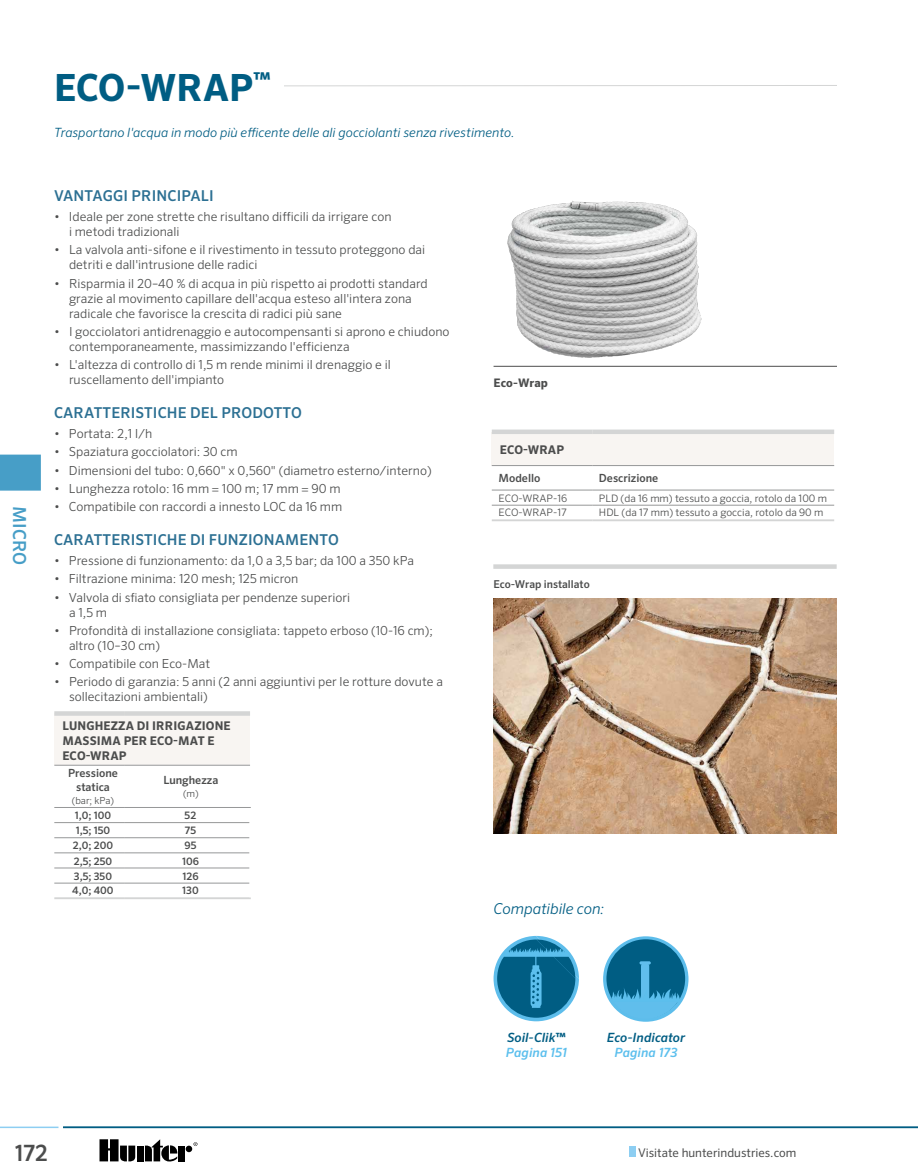
<style>
.page{position:relative;width:918px;height:1175px;background:#fff}
.page>*{position:absolute;margin:0;border:0;box-sizing:border-box;transform-origin:0 0}
.t1{font:700 37.5px "Sero Pro";letter-spacing:-.005em;color:#005d83}
.t2{font:500 22.5px "Sero Pro";color:#4c4d4d}
.t3{font:500 18px "Sero Pro";letter-spacing:.01em;color:#479ec7}
.t4{font:500 15px "Sero Pro";letter-spacing:.01em;color:#2c7093}
.t5{font:italic 300 15px "Sero Pro";color:#005d83}
.t6{font:italic 300 12.75px "Sero Pro";letter-spacing:.005em;color:#005d83}
.t7{font:italic 500 12.75px/15.3px "Sero Pro";letter-spacing:.005em;color:#005d83}
.t8{font:italic 500 12.75px "Sero Pro";letter-spacing:.005em;color:#5cbfed}
.t9{font:300 12.45px/15px "Sero Pro";color:#4c4d4d}
.t10{font:700 12px/15px "Sero Pro";letter-spacing:.01em;color:#4c4d4d}
.t11{font:12px "Sero Pro";color:#4c4d4d}
.t12{font:700 11.7px "Sero Pro";letter-spacing:.01em;color:#4c4d4d}
.t13{font:500 11.25px/13.5px "Sero Pro";color:#4c4d4d;text-align:center}
.t14{font:500 10.8px "Sero Pro";color:#4c4d4d}
.t15{font:300 10.35px "Sero Pro";color:#4c4d4d}
.t16{font:500 10.35px "Sero Pro";color:#4c4d4d}
.t17{font:300 9.75px "Sero Pro";color:#4c4d4d}
.s1{font-weight:700;font-style:normal}
.s2{color:#5cbfed}
</style>
<div class="page">
<div style="left:629px;top:1146px;width:6px;height:10px;background:#8dcef2"></div>
<hr style="left:63px;top:1126px;width:855px;height:2px;background:#005d83">
<hr style="left:0;top:1126px;width:58px;height:2px;background:#8dcef2">
<svg style="left:194px;top:1142px;width:3px;height:4px"></svg>
<div style="left:137px;top:1145px;width:7px;height:16px;background:#000"></div>
<div style="left:186px;top:1145px;width:6px;height:7px;background:#000;border-radius:50%"></div>
<div style="left:178px;top:1145px;width:7px;height:16px;background:#000"></div>
<svg style="left:145px;top:1139px;width:32px;height:22px"></svg>
<svg style="left:100px;top:1139px;width:35px;height:22px"></svg>
<svg style="left:284px;top:85px;width:553px;height:2px"></svg>
<div style="left:0;top:454px;width:41px;height:36px;background:#479ec7"></div>
<svg style="left:603px;top:936px;width:85px;height:85px"></svg>
<div style="left:606px;top:939px;width:79px;height:79px;background:#005d83;border-radius:50%"></div>
<div style="left:641px;top:962px;width:8px;height:44px;background:#60beec;border-radius:4px"></div>
<svg style="left:639px;top:961px;width:12px;height:3px"></svg>
<svg style="left:611px;top:987px;width:69px;height:31px"></svg>
<svg style="left:494px;top:936px;width:85px;height:85px"></svg>
<hr style="left:494px;top:366px;width:343px;height:1px;background:#4c4d4d">
<img style="left:504px;top:201px;width:212px;height:166px">
<img style="left:493px;top:598px;width:344px;height:236px">
<div style="left:493px;top:564px;width:344px;height:5px;background:#d4d5d5"></div>
<div style="left:492px;top:432px;width:342px;height:33px;background:#f8f5f2"></div>
<svg style="left:492px;top:489px;width:342px;height:1px"></svg>
<hr style="left:492px;top:490px;width:100px;height:1px;background:#969798">
<hr style="left:492px;top:505px;width:100px;height:1px;background:#969798">
<hr style="left:592px;top:505px;width:242px;height:1px;background:#969798">
<div style="left:492px;top:429px;width:100px;height:5px;background:#d4d5d5"></div>
<div style="left:592px;top:429px;width:242px;height:5px;background:#d4d5d5"></div>
<hr style="left:492px;top:465px;width:100px;height:1px;background:#969798">
<hr style="left:492px;top:519px;width:100px;height:2px;background:#d4d5d5">
<hr style="left:592px;top:519px;width:242px;height:2px;background:#d4d5d5">
<hr style="left:592px;top:465px;width:242px;height:1px;background:#969798">
<hr style="left:592px;top:490px;width:242px;height:1px;background:#969798">
<div style="left:54px;top:713px;width:196px;height:52px;background:#f8f5f2"></div>
<hr style="left:54px;top:897px;width:71px;height:2px;background:#d4d5d5">
<hr style="left:125px;top:897px;width:126px;height:2px;background:#d4d5d5">
<hr style="left:54px;top:711px;width:71px;height:4px;background:#d4d5d5">
<hr style="left:125px;top:711px;width:125px;height:4px;background:#d4d5d5">
<svg style="left:54px;top:822px;width:196px;height:62px"></svg>
<hr style="left:54px;top:765px;width:71px;height:1px;background:#969798">
<hr style="left:125px;top:765px;width:125px;height:1px;background:#969798">
<hr style="left:54px;top:807px;width:71px;height:1px;background:#969798">
<hr style="left:125px;top:807px;width:126px;height:1px;background:#969798">
<hr style="left:54px;top:822px;width:71px;height:1px;background:#969798">
<hr style="left:125px;top:822px;width:124px;height:1px;background:#969798">
<hr style="left:54px;top:837px;width:71px;height:1px;background:#969798">
<hr style="left:125px;top:837px;width:124px;height:1px;background:#969798">
<hr style="left:54px;top:852px;width:71px;height:1px;background:#969798">
<hr style="left:125px;top:852px;width:124px;height:1px;background:#969798">
<hr style="left:54px;top:867px;width:71px;height:1px;background:#969798">
<hr style="left:125px;top:867px;width:124px;height:1px;background:#969798">
<hr style="left:54px;top:882px;width:71px;height:1px;background:#969798">
<hr style="left:125px;top:882px;width:124px;height:1px;background:#969798">
<h1 class="t1" style="left:54px;top:64px;width:218px">ECO-WRAP<sup>™</sup></h1>
<h3 class="t3" style="left:30px;top:505px;width:61px;rotate:90deg">MICRO</h3>
<p class="t6" style="left:54px;top:125px;width:462px">Trasportano l'acqua in modo più efficente delle ali gocciolanti senza rivestimento.</p>
<p class="t4" style="left:54px;top:186px;width:161px">VANTAGGI PRINCIPALI</p>
<p class="t9" style="left:69px;top:209px;width:324px;text-indent:-15px">• Ideale per zone strette che risultano difficili da irrigare con i metodi tradizionali</p>
<p class="t9" style="left:69px;top:242px;width:358px;text-indent:-15px">• La valvola anti-sifone e il rivestimento in tessuto proteggono dai detriti e dall'intrusione delle radici</p>
<p class="t9" style="left:69px;top:276px;width:360px;text-indent:-15px">• Risparmia il 20–40 % di acqua in più rispetto ai prodotti standard grazie al movimento capillare dell'acqua esteso all'intera zona radicale che favorisce la crescita di radici più sane</p>
<p class="t9" style="left:69px;top:324px;width:382px;text-indent:-15px">• I gocciolatori antidrenaggio e autocompensanti si aprono e chiudono contemporaneamente, massimizzando l'efficienza</p>
<p class="t9" style="left:69px;top:357px;width:323px;text-indent:-15px">• L'altezza di controllo di 1,5 m rende minimi il drenaggio e il ruscellamento dell'impianto</p>
<p class="t4" style="left:54px;top:403px;width:249px">CARATTERISTICHE DEL PRODOTTO</p>
<p class="t9" style="left:54px;top:426px;width:100px">• Portata: 2,1 l/h</p>
<p class="t9" style="left:54px;top:444px;width:185px">• Spaziatura gocciolatori: 30 cm</p>
<p class="t9" style="left:54px;top:462px;width:379px">• Dimensioni del tubo: 0,660" x 0,560" (diametro esterno/interno)</p>
<p class="t9" style="left:54px;top:481px;width:288px">• Lunghezza rotolo: 16 mm = 100 m; 17 mm = 90 m</p>
<p class="t9" style="left:54px;top:499px;width:290px">• Compatibile con raccordi a innesto LOC da 16 mm</p>
<p class="t4" style="left:54px;top:530px;width:286px">CARATTERISTICHE DI FUNZIONAMENTO</p>
<p class="t9" style="left:54px;top:553px;width:362px">• Pressione di funzionamento: da 1,0 a 3,5 bar; da 100 a 350 kPa</p>
<p class="t9" style="left:54px;top:571px;width:246px">• Filtrazione minima: 120 mesh; 125 micron</p>
<p class="t9" style="left:69px;top:589px;width:283px;text-indent:-15px">• Valvola di sfiato consigliata per pendenze superiori a 1,5 m</p>
<p class="t9" style="left:69px;top:623px;width:365px;text-indent:-15px">• Profondità di installazione consigliata: tappeto erboso (10-16 cm); altro (10–30 cm)</p>
<p class="t9" style="left:54px;top:656px;width:158px">• Compatibile con Eco-Mat</p>
<p class="t9" style="left:69px;top:674px;width:375px;text-indent:-15px">• Periodo di garanzia: 5 anni (2 anni aggiuntivi per le rotture dovute a sollecitazioni ambientali)</p>
<p class="t10" style="left:62px;top:718px;width:170px">LUNGHEZZA DI IRRIGAZIONE<br>MASSIMA PER ECO-MAT E<br>ECO-WRAP</p>
<p class="t13" style="left:68px;top:766px;width:51px">Pressione statica</p>
<p class="t17" style="left:72px;top:795px;width:44px">(bar; kPa)</p>
<p class="t13" style="left:163px;top:773px;width:57px">Lunghezza</p>
<p class="t17" style="left:183px;top:788px;width:17px">(m)</p>
<p class="t16" style="left:75px;top:809px;width:38px">1,0; 100</p>
<p class="t16" style="left:185px;top:809px;width:13px">52</p>
<p class="t16" style="left:76px;top:824px;width:36px">1,5; 150</p>
<p class="t16" style="left:185px;top:824px;width:13px">75</p>
<p class="t16" style="left:73px;top:839px;width:42px">2,0; 200</p>
<p class="t16" style="left:185px;top:839px;width:13px">95</p>
<p class="t16" style="left:74px;top:854px;width:40px">2,5; 250</p>
<p class="t16" style="left:182px;top:854px;width:18px">106</p>
<p class="t16" style="left:74px;top:869px;width:40px">3,5; 350</p>
<p class="t16" style="left:182px;top:869px;width:18px">126</p>
<p class="t16" style="left:72px;top:884px;width:43px">4,0; 400</p>
<p class="t16" style="left:182px;top:884px;width:18px">130</p>
<p class="t12" style="left:494px;top:375px;width:56px">Eco-Wrap</p>
<p class="t10" style="left:500px;top:443px;width:66px">ECO-WRAP</p>
<p class="t13" style="left:499px;top:471px;width:43px">Modello</p>
<p class="t13" style="left:599px;top:471px;width:61px">Descrizione</p>
<p class="t15" style="left:499px;top:492px;width:70px">ECO-WRAP-16</p>
<p class="t15" style="left:599px;top:492px;width:230px">PLD (da 16 mm) tessuto a goccia, rotolo da 100 m</p>
<p class="t15" style="left:499px;top:506px;width:70px">ECO-WRAP-17</p>
<p class="t15" style="left:599px;top:506px;width:226px">HDL (da 17 mm) tessuto a goccia, rotolo da 90 m</p>
<p class="t14" style="left:493px;top:577px;width:98px">Eco-Wrap installato</p>
<p class="t5" style="left:494px;top:900px;width:112px">Compatibile con:</p>
<p class="t7" style="left:506px;top:1029px;width:63px">Soil-Clik<span class="s1">™<br></span><span class="s2">Pagina 151</span></p>
<p class="t7" style="left:607px;top:1029px;width:80px">Eco-Indicator</p>
<p class="t8" style="left:615px;top:1044px;width:64px">Pagina 173</p>
<h2 class="t2" style="left:15px;top:1139px;width:35px">172</h2>
<p class="t11" style="left:638px;top:1145px;width:160px">Visitate hunterindustries.com</p>
</div>
